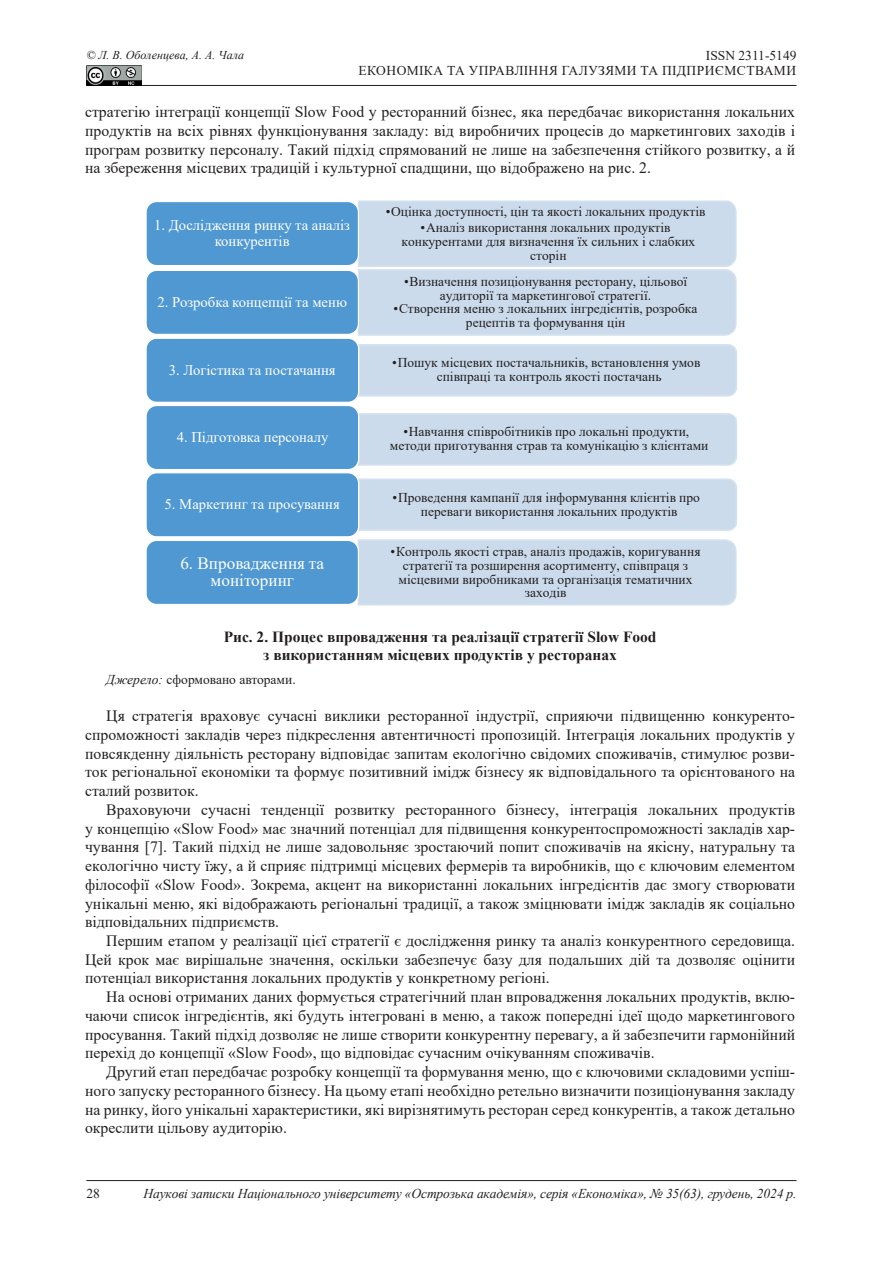
<style>
.page{position:relative;width:893px;height:1263px;background:#fff}
.page>*{position:absolute;margin:0;border:0;box-sizing:border-box;transform-origin:0 0}
.t1{font:17.1px/17.5px "Times New Roman";color:#fff;text-align:center}
.t2{font:15.75px/18.8px "Times New Roman";color:#231f20;text-align:justify}
.t3{font:700 15.45px/18px "Times New Roman";color:#231f20;text-align:center}
.t4{font:14.7px/15.1px "Times New Roman";color:#fff;text-align:center}
.t5{font:13.5px/14px "Times New Roman";color:#231f20;text-align:center}
.t6{font:italic 13.5px "Times New Roman";letter-spacing:-.01em;color:#231f20}
.t7{font:13.5px/15px "Times New Roman";letter-spacing:.03em;color:#231f20;text-align:right}
.t8{font:italic 12px "Times New Roman";color:#231f20}
.s1{font-style:italic}
</style>
<div class="page">
<hr style="left:86px;top:85px;width:710px;height:1px;background:#231f20">
<img style="left:86px;top:66px;width:55px;height:19px">
<hr style="left:86px;top:1180px;width:710px;height:1px;background:#231f20">
<svg style="left:358px;top:209px;width:379px;height:397px"></svg>
<div style="left:145px;top:201px;width:214px;height:65px;background:#4f98d2;border:1px solid #fff;border-radius:11px"></div>
<div style="left:358px;top:201px;width:378px;height:135px;background:#cbdbeb"></div>
<div style="left:145px;top:270px;width:214px;height:65px;background:#4f98d2;border:1px solid #fff;border-radius:11px"></div>
<div style="left:358px;top:344px;width:379px;height:52px;background:#cbdbeb"></div>
<div style="left:145px;top:338px;width:214px;height:65px;background:#4f98d2;border:1px solid #fff;border-radius:11px"></div>
<div style="left:358px;top:413px;width:379px;height:53px;background:#cbdbeb"></div>
<div style="left:145px;top:405px;width:214px;height:65px;background:#4f98d2;border:1px solid #fff;border-radius:11px"></div>
<div style="left:358px;top:479px;width:379px;height:52px;background:#cbdbeb"></div>
<div style="left:145px;top:472px;width:214px;height:65px;background:#4f98d2;border:1px solid #fff;border-radius:11px"></div>
<div style="left:358px;top:539px;width:378px;height:66px;background:#cbdbeb"></div>
<div style="left:145px;top:540px;width:214px;height:65px;background:#4f98d2;border:1px solid #fff;border-radius:11px"></div>
<p class="t8" style="left:86px;top:47px;width:159px">© Л. В. Оболенцева, А. А. Чала</p>
<p class="t7" style="left:358px;top:48px;width:440px">ISSN 2311-5149<br>ЕКОНОМІКА ТА УПРАВЛІННЯ ГАЛУЗЯМИ ТА ПІДПРИЄМСТВАМИ</p>
<p class="t2" style="left:85px;top:102px;width:712px">стратегію інтеграції концепції Slow Food у ресторанний бізнес, яка передбачає використання локальних продуктів на всіх рівнях функціонування закладу: від виробничих процесів до маркетингових заходів і програм розвитку персоналу. Такий підхід спрямований не лише на забезпечення стійкого розвитку, а й на збереження місцевих традицій і культурної спадщини, що відображено на рис. 2.</p>
<p class="t5" style="left:386px;top:204px;width:321px">•Оцінка доступності, цін та якості локальних продуктів</p>
<p class="t5" style="left:402px;top:220px;width:295px">•Аналіз використання локальних продуктів конкурентами для визначення їх сильних і слабких сторін</p>
<p class="t4" style="left:154px;top:217px;width:198px">1. Дослідження ринку та аналіз конкурентів</p>
<p class="t4" style="left:157px;top:294px;width:191px">2. Розробка концепції та меню</p>
<p class="t4" style="left:169px;top:362px;width:168px">3. Логістика та постачання</p>
<p class="t4" style="left:177px;top:429px;width:153px">4. Підготовка персоналу</p>
<p class="t4" style="left:165px;top:496px;width:177px">5. Маркетинг та просування</p>
<p class="t1" style="left:180px;top:554px;width:145px">6. Впровадження та моніторинг</p>
<p class="t5" style="left:404px;top:274px;width:285px">•Визначення позиціонування ресторану, цільової аудиторії та маркетингової стратегії.</p>
<p class="t5" style="left:393px;top:301px;width:306px">•Створення меню з локальних інгредієнтів, розробка рецептів та формування цін</p>
<p class="t5" style="left:392px;top:355px;width:310px">•Пошук місцевих постачальників, встановлення умов співпраці та контроль якості постачань</p>
<p class="t5" style="left:390px;top:425px;width:320px">•Навчання співробітників про локальні продукти, методи приготування страв та комунікацію з клієнтами</p>
<p class="t5" style="left:392px;top:490px;width:309px">•Проведення кампанії для інформування клієнтів про переваги використання локальних продуктів</p>
<p class="t5" style="left:391px;top:544px;width:312px">•Контроль якості страв, аналіз продажів, коригування стратегії та розширення асортименту, співпраця з місцевими виробниками та організація тематичних заходів</p>
<p class="t3" style="left:224px;top:627px;width:434px">Рис. 2. Процес впровадження та реалізації стратегії Slow Food з використанням місцевих продуктів у ресторанах</p>
<p class="t5" style="left:106px;top:672px;width:191px"><span class="s1">Джерело:</span> сформовано авторами.</p>
<p class="t2" style="left:85px;top:706px;width:712px;text-indent:21px">Ця стратегія враховує сучасні виклики ресторанної індустрії, сприяючи підвищенню конкуренто&shy;спроможності закладів через підкреслення автентичності пропозицій. Інтеграція локальних продуктів у повсяк денну діяльність ресторану відповідає запитам екологічно свідомих споживачів, стимулює розви&shy;ток регіональної економіки та формує позитивний імідж бізнесу як відповідального та орієнтованого на сталий розвиток.</p>
<p class="t2" style="left:85px;top:800px;width:712px;text-indent:21px">Враховуючи сучасні тенденції розвитку ресторанного бізнесу, інтеграція локальних продуктів у концепцію «Slow Food» має значний потенціал для підвищення конкурентоспроможності закладів хар&shy;чування [7]. Такий підхід не лише задовольняє зростаючий попит споживачів на якісну, натуральну та екологічно чисту їжу, а й сприяє підтримці місцевих фермерів та виробників, що є ключовим елементом філософії «Slow Food». Зокрема, акцент на використанні локальних інгредієнтів дає змогу створювати унікальні меню, які відображають регіональні традиції, а також зміцнювати імідж закладів як соціально відповідальних підприємств.</p>
<p class="t2" style="left:85px;top:931px;width:712px;text-indent:21px">Першим етапом у реалізації цієї стратегії є дослідження ринку та аналіз конкурентного середовища.<br>Цей крок має вирішальне значення, оскільки забезпечує базу для подальших дій та дозволяє оцінити потенціал використання локальних продуктів у конкретному регіоні.</p>
<p class="t2" style="left:85px;top:987px;width:712px;text-indent:21px">На основі отриманих даних формується стратегічний план впровадження локальних продуктів, вклю&shy;чаючи список інгредієнтів, які будуть інтегровані в меню, а також попередні ідеї щодо маркетингового просування. Такий підхід дозволяє не лише створити конкурентну перевагу, а й забезпечити гармонійний перехід до концепції «Slow Food», що відповідає сучасним очікуванням споживачів.</p>
<p class="t2" style="left:85px;top:1062px;width:712px;text-indent:21px">Другий етап передбачає розробку концепції та формування меню, що є ключовими складовими успіш&shy;ного запуску ресторанного бізнесу. На цьому етапі необхідно ретельно визначити позиціонування закладу на ринку, його унікальні характеристики, які вирізнятимуть ресторан серед конкурентів, а також детально окреслити цільову аудиторію.</p>
<p class="t5" style="left:86px;top:1186px;width:15px">28</p>
<p class="t6" style="left:143px;top:1184px;width:654px">Наукові записки Національного університету «Острозька акаде мія», серія «Економіка», № 35(63), грудень, 2024 р.</p>
</div>
